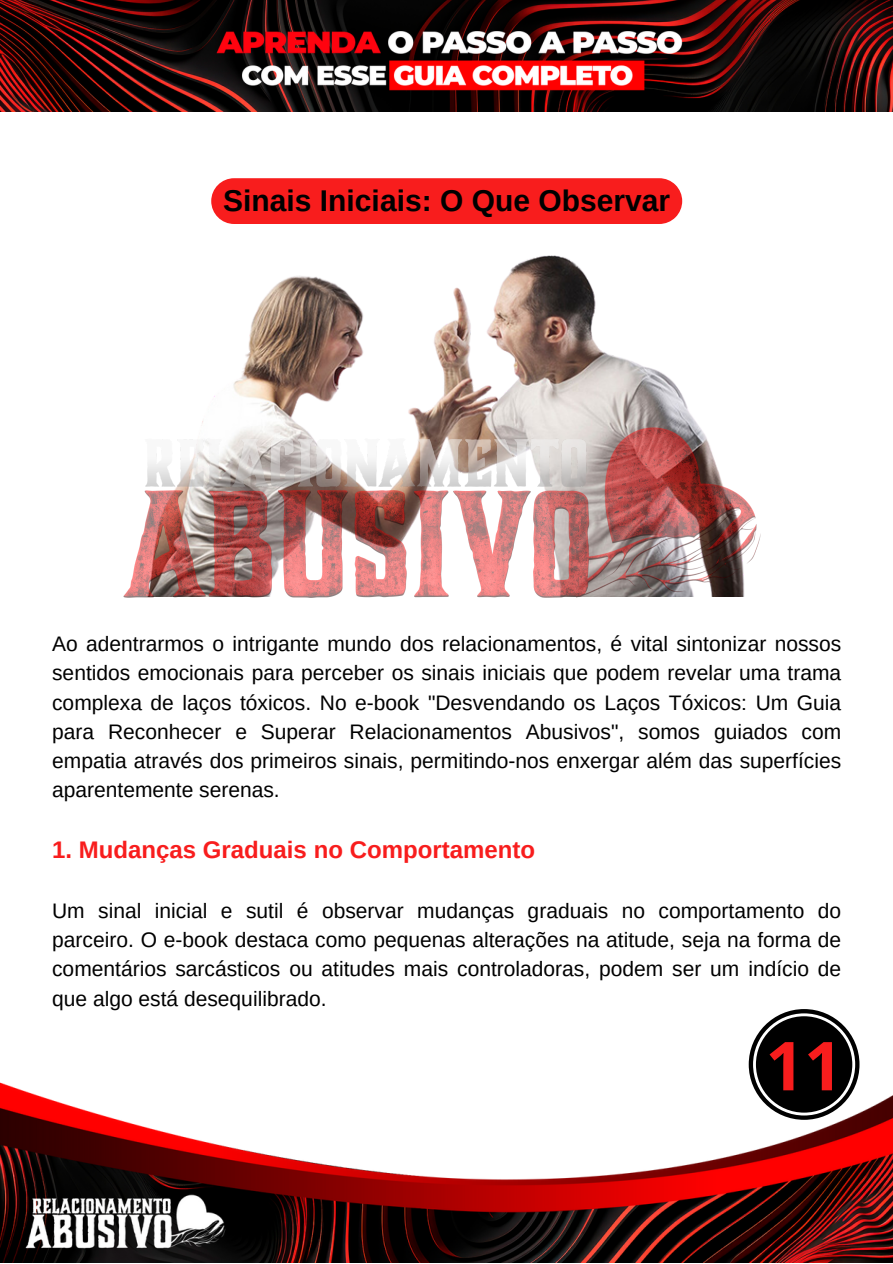
<style>
.page{position:relative;width:893px;height:1264px;background:#fff}
.page>*{position:absolute;margin:0;border:0;box-sizing:border-box;transform-origin:0 0}
.t1{font:700 67.5px "Open Sans";color:#f81d1d}
.t2{font:700 30px "Arimo";color:#000}
.t3{font:700 24px "Arimo";color:#f81d1d}
.t4{font:21px/29.2px "Arimo";color:#000;text-align:justify}
</style>
<div class="page">
<svg style="left:748px;top:1009px;width:111px;height:64px"></svg>
<div style="left:755px;top:1016px;width:97px;height:96px;background:#000;border-radius:50%"></div>
<img style="left:214px;top:255px;width:480px;height:164px">
<img style="left:123px;top:419px;width:638px;height:179px">
<div style="left:211px;top:178px;width:471px;height:46px;background:#f81d1d"></div>
<img style="left:0;top:0;width:892px;height:111px">
<img style="left:0;top:1073px;width:892px;height:189px">
<p class="t2" style="left:223px;top:184px;width:448px">Sinais Iniciais: O Que Observar</p>
<p class="t4" style="left:52px;top:629px;width:790px">Ao adentrarmos o intrigante mundo dos relacionamentos, é vital sintonizar nossos sentidos emocionais para perceber os sinais iniciais que podem revelar uma trama complexa de laços tóxicos. No e-book "Desvendando os Laços Tóxicos: Um Guia para Reconhecer e Superar Relacionamentos Abusivos", somos guiados com empatia através dos primeiros sinais, permitindo-nos enxergar além das superfícies aparentemente serenas.</p>
<p class="t3" style="left:52px;top:836px;width:484px">1. Mudanças Graduais no Comportamento</p>
<p class="t4" style="left:52px;top:895px;width:790px">Um sinal inicial e sutil é observar mudanças graduais no comportamento do parceiro. O e-book destaca como pequenas alterações na atitude, seja na forma de comentários sarcásticos ou atitudes mais controladoras, podem ser um indício de que algo está desequilibrado.</p>
<p class="t1" style="left:765px;top:1018px;width:78px">11</p>
</div>
